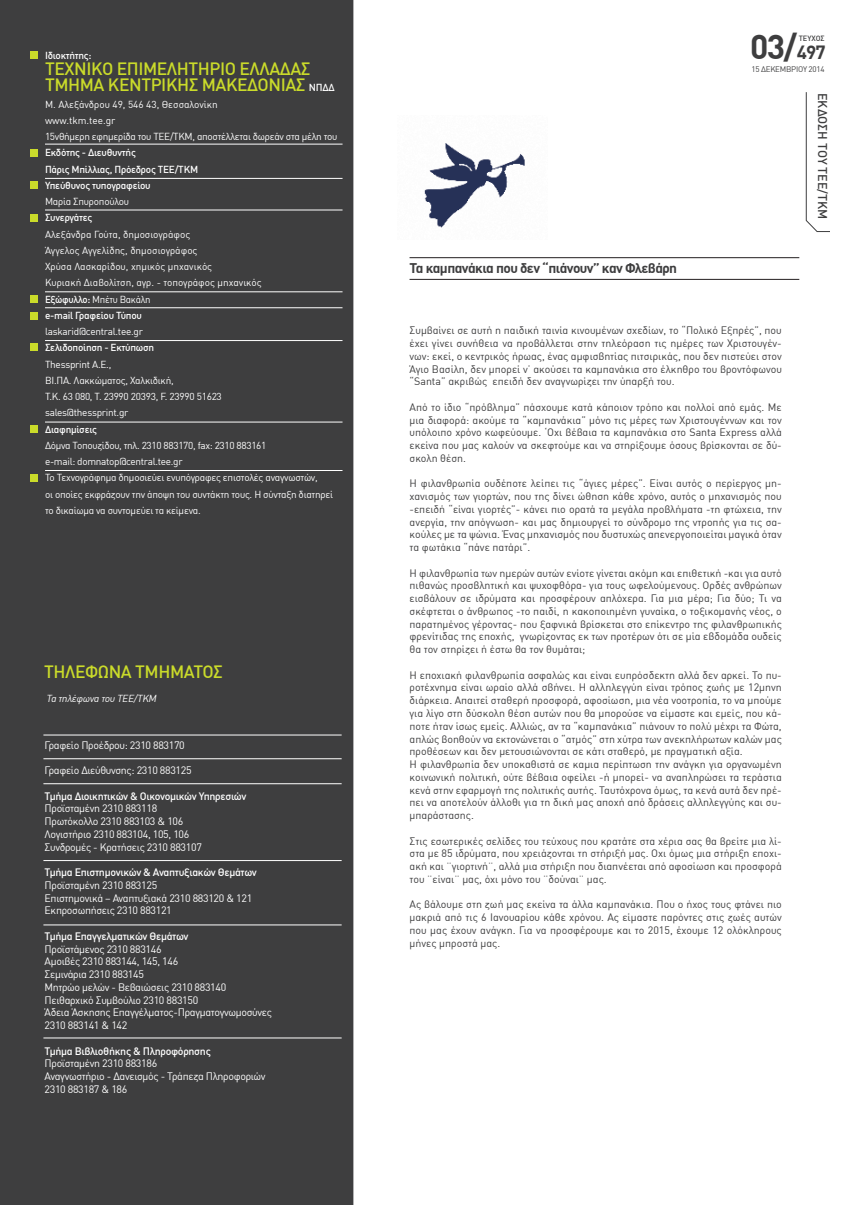
<style>
.page{position:relative;width:851px;height:1205px;background:#fff}
.page>*{position:absolute;margin:0;border:0;box-sizing:border-box;transform-origin:0 0}
.t1{font:700 33.75px "DIN Greek";color:#3e3e3f}
.t2{font:500 17.5px/16.2px "DIN Greek";letter-spacing:-.025em;color:#cadb2a}
.t3{font:700 13.75px "DIN Greek";letter-spacing:-.04em;color:#3e3e3f}
.t4{font:500 12.5px "DIN Greek";color:#3e3e3f}
.t5{font:10.62px/12.8px "DIN Greek";color:#3e3e3f;text-align:justify}
.t6{font:10.62px/12.8px "DIN Greek";letter-spacing:-.03em;color:#fff}
.t7{font:500 10.62px "DIN Greek";letter-spacing:-.03em;color:#fff}
.t8{font:10px/16.2px "DIN Greek";letter-spacing:-.025em;color:#fff}
.t9{font:10px/16.2px "DIN Greek";color:#fff}
.t10{font:500 10px/16.2px "DIN Greek";letter-spacing:-.025em;color:#fff}
.t11{font:italic 10px "DIN Greek";color:#fff}
.t12{font:8px "DIN Greek";letter-spacing:-.03em;color:#3e3e3f}
.t13{font:500 7.5px "DIN Greek";color:#3e3e3f}
.s1{font-size:10px;color:#fff}
.s2{font-weight:500}
.s3{font-size:18.75px}
</style>
<div class="page">
<svg style="left:805px;top:92px;width:24px;height:140px"></svg>
<hr style="left:409px;top:257px;width:390px;height:1px;background:#231f20">
<hr style="left:409px;top:279px;width:390px;height:1px;background:#231f20">
<div style="left:0;top:0;width:353px;height:1205px;background:#3e3e3f"></div>
<div style="left:30px;top:149px;width:7px;height:8px;background:#cadb2c"></div>
<div style="left:30px;top:181px;width:7px;height:8px;background:#cadb2a"></div>
<div style="left:30px;top:214px;width:7px;height:7px;background:#cadb2a"></div>
<div style="left:30px;top:295px;width:7px;height:8px;background:#cadb2a"></div>
<div style="left:30px;top:312px;width:7px;height:7px;background:#cadb2a"></div>
<hr style="left:45px;top:144px;width:297px;height:1px;background:#fff">
<hr style="left:45px;top:178px;width:297px;height:1px;background:#fff">
<hr style="left:45px;top:210px;width:297px;height:1px;background:#fff">
<hr style="left:45px;top:291px;width:297px;height:1px;background:#fff">
<hr style="left:43px;top:735px;width:298px;height:1px;background:#fff">
<hr style="left:45px;top:307px;width:297px;height:1px;background:#fff">
<hr style="left:45px;top:470px;width:297px;height:1px;background:#fff">
<hr style="left:43px;top:758px;width:298px;height:1px;background:#fff">
<hr style="left:43px;top:783px;width:298px;height:1px;background:#fff">
<hr style="left:43px;top:860px;width:298px;height:1px;background:#fff">
<hr style="left:43px;top:924px;width:298px;height:1px;background:#fff">
<div style="left:30px;top:425px;width:8px;height:8px;background:#cadb2a"></div>
<div style="left:30px;top:51px;width:7px;height:8px;background:#cadb2a"></div>
<div style="left:30px;top:474px;width:7px;height:7px;background:#cadb2a"></div>
<hr style="left:45px;top:340px;width:297px;height:1px;background:#fff">
<div style="left:30px;top:343px;width:7px;height:8px;background:#cadb2a"></div>
<hr style="left:45px;top:422px;width:297px;height:1px;background:#fff">
<hr style="left:43px;top:1037px;width:298px;height:1px;background:#fff">
<img style="left:424px;top:143px;width:101px;height:85px">
<p class="t10" style="left:45px;top:47px;width:48px">Ιδιοκτήτης:</p>
<h2 class="t2" style="left:45px;top:60px;width:291px">TEXNIKO ΕΠΙΜΕΛΗΤΗΡΙΟ ΕΛΛΑΔΑΣ<br>ΤΜΗΜΑ ΚΕΝΤΡΙΚΗΣ ΜΑΚΕΔΟΝΙΑΣ <span class="s1">NΠΔΔ</span></h2>
<p class="t8" style="left:45px;top:96px;width:294px">Μ. Αλεξάνδρου 49, 546 43, Θεσσαλονίκη<br>www.tkm.tee.gr<br>15νθήμερη εφημερίδα του ΤΕΕ/ΤΚΜ, αποστέλλεται δωρεάν στα μέλη του</p>
<p class="t10" style="left:45px;top:144px;width:155px">Εκδότης - Διευθυντής<br>Πάρις Mπίλλιας, Πρόεδρος ΤΕΕ/ΤΚΜ<br>Υπεύθυνος τυπογραφείου</p>
<p class="t8" style="left:45px;top:193px;width:86px">Μαρία Σπυροπούλου</p>
<p class="t10" style="left:45px;top:209px;width:49px">Συνεργάτες</p>
<p class="t9" style="left:45px;top:226px;width:218px">Αλεξάνδρα Γούτα, δημοσιογράφος<br>Άγγελος Αγγελίδης, δημοσιογράφος<br>Χρύσα Λασκαρίδου, χημικός μηχανικός<br>Κυριακή Διαβολίτση, αγρ. - τοπογράφος μηχανικός <span class="s2">Εξώφυλλο:</span> Mπέτυ Bακάλη<br><span class="s2">e-mail Γραφείου Τύπου</span></p>
<p class="t8" style="left:45px;top:323px;width:99px">laskarid@central.tee.gr</p>
<p class="t10" style="left:45px;top:339px;width:111px">Σελιδοποίηση - Εκτύπωση</p>
<p class="t8" style="left:45px;top:356px;width:178px">Thessprint Α.Ε.,<br>ΒΙ.ΠΑ. Λακκώματος, Χαλκιδική,<br>Τ.Κ. 63 080, Τ. 23990 20393, F. 23990 51623 sales@thessprint.gr</p>
<p class="t10" style="left:45px;top:421px;width:54px">Διαφημίσεις</p>
<p class="t8" style="left:45px;top:437px;width:289px">Δόμνα Τοπουζίδου, τηλ. 2310 883170, fax: 2310 883161<br>e-mail: domnatop@central.tee.gr<br>To Τεχνογράφημα δημοσιεύει ενυπόγραφες επιστολές αναγνωστών,<br>οι οποίες εκφράζουν την άποψη του συντάκτη τους. Η σύνταξη διατηρεί το δικαίωμα να συντομεύει τα κείμενα.</p>
<h2 class="t2" style="left:44px;top:663px;width:180px">ΤΗΛΕΦΩΝΑ ΤΜΗΜΑΤΟΣ</h2>
<p class="t11" style="left:46px;top:693px;width:114px">Τα τηλέφωνα του ΤΕΕ/ΤΚΜ</p>
<p class="t6" style="left:45px;top:738px;width:142px">Γραφείο Προέδρου: 2310 883170</p>
<p class="t6" style="left:45px;top:764px;width:148px">Γραφείο Διεύθυνσης: 2310 883125</p>
<p class="t7" style="left:45px;top:789px;width:203px">Τμήμα Διοικητικών &amp; Οικονομικών Υπηρεσιών</p>
<p class="t6" style="left:45px;top:802px;width:159px">Προϊσταμένη 2310 883118<br>Πρωτόκολλο 2310 883103 &amp; 106<br>Λογιστήριο 2310 883104, 105, 106<br>Συνδρομές - Κρατήσεις 2310 883107</p>
<p class="t7" style="left:45px;top:866px;width:214px">Τμήμα Επιστημονικών &amp; Αναπτυξιακών Θεμάτων</p>
<p class="t6" style="left:45px;top:878px;width:209px">Προϊσταμένη 2310 883125<br>Επιστημονικά – Αναπτυξιακά 2310 883120 &amp; 121<br>Εκπροσωπήσεις 2310 883121</p>
<p class="t7" style="left:45px;top:930px;width:145px">Τμήμα Επαγγελματικών Θεμάτων</p>
<p class="t6" style="left:45px;top:942px;width:229px">Προϊστάμενος 2310 883146<br>Αμοιβές 2310 883144, 145, 146<br>Σεμινάρια 2310 883145<br>Μητρώο μελών - Βεβαιώσεις 2310 883140<br>Πειθαρχικό Συμβούλιο 2310 883150<br>Άδεια Άσκησης Επαγγέλματος-Πραγματογνωμοσύνες<br>2310 883141 &amp; 142</p>
<p class="t7" style="left:45px;top:1044px;width:168px">Τμήμα Βιβλιοθήκης &amp; Πληροφόρησης</p>
<p class="t6" style="left:45px;top:1057px;width:222px">Προϊσταμένη 2310 883186<br>Αναγνωστήριο - Δανεισμός - Τράπεζα Πληροφοριών<br>2310 883187 &amp; 186</p>
<h1 class="t1" style="left:750px;top:27px;width:77px">03/<span class="s3">497</span></h1>
<p class="t12" style="left:751px;top:64px;width:75px">15 ΔEKEMBPIOY 2014</p>
<p class="t13" style="left:798px;top:33px;width:27px">ΤΕΥΧΟΣ</p>
<p class="t3" style="left:409px;top:260px;width:269px">Τα καμπανάκια που δεν “πιάνουν” καν Φλεβάρη</p>
<p class="t5" style="left:409px;top:324px;width:374px">Συμβαίνει σε αυτή η παιδική ταινία κινουμένων σχεδίων, το “Πολικό Εξπρές”, που έχει γίνει συνήθεια να προβάλλεται στην τηλεόραση τις ημέρες των Χριστουγέν&shy;νων: εκεί, ο κεντρικός ήρωας, ένας αμφισβητίας πιτσιρικάς, που δεν πιστεύει στον Άγιο Βασίλη, δεν μπορεί ν΄ ακούσει τα καμπανάκια στο έλκηθρο του βροντόφωνου “Santa” ακριβώς επειδή δεν αναγνωρίζει την ύπαρξή του.</p>
<p class="t5" style="left:409px;top:401px;width:374px">Από το ίδιο “πρόβλημα” πάσχουμε κατά κάποιον τρόπο και πολλοί από εμάς. Με μια διαφορά: ακούμε τα “καμπανάκια” μόνο τις μέρες των Χριστουγέννων και τον υπόλοιπο χρόνο κωφεύουμε. ‘Οχι βέβαια τα καμπανάκια στο Santa Express αλλά εκείνα που μας καλούν να σκεφτούμε και να στηρίξουμε όσους βρίσκονται σε δύ&shy;σκολη θέση.</p>
<p class="t5" style="left:409px;top:477px;width:374px">Η φιλανθρωπία ουδέποτε λείπει τις “άγιες μέρες”. Είναι αυτός ο περίεργος μη&shy;χανισμός των γιορτών, που της δίνει ώθηση κάθε χρόνο, αυτός ο μηχανισμός που -επειδή “είναι γιορτές”- κάνει πιο ορατά τα μεγάλα προβλήματα -τη φτώχεια, την ανεργία, την απόγνωση- και μας δημιουργεί το σύνδρομο της ντροπής για τις σα&shy;κούλες με τα ψώνια. Ένας μηχανισμός που δυστυχώς απενεργοποιείται μαγικά όταν τα φωτάκια “πάνε πατάρι”.</p>
<p class="t5" style="left:409px;top:566px;width:374px">Η φιλανθρωπία των ημερών αυτών ενίοτε γίνεται ακόμη και επιθετική -και για αυτό πιθανώς προσβλητική και ψυχοφθόρα- για τους ωφελούμενους. Ορδές ανθρώπων εισβάλουν σε ιδρύματα και προσφέρουν απλόχερα. Για μια μέρα; Για δύο; Τι να σκέφτεται ο άνθρωπος -το παιδί, η κακοποιημένη γυναίκα, ο τοξικομανής νέος, ο παρατημένος γέροντας- που ξαφνικά βρίσκεται στο επίκεντρο της φιλανθρωπικής φρενίτιδας της εποχής, γνωρίζοντας εκ των προτέρων ότι σε μία εβδομάδα ουδείς θα τον στηρίζει ή έστω θα τον θυμάται;</p>
<p class="t5" style="left:409px;top:668px;width:374px;text-align:left">Η εποχιακή φιλανθρωπία ασφαλώς και είναι ευπρόσδεκτη αλλά δεν αρκεί. Το πυ&shy;ροτέχνημα είναι ωραίο αλλά σβήνει. Η αλληλεγγύη είναι τρόπος ζωής με 12μηνη διάρκεια. Απαιτεί σταθερή προσφορά, αφοσίωση, μια νέα νοοτροπία, το να μπούμε για λίγο στη δύσκολη θέση αυτών που θα μπορούσε να είμαστε και εμείς, που κά&shy;ποτε ήταν ίσως εμείς. Αλλιώς, αν τα “καμπανάκια” πιάνουν το πολύ μέχρι τα Φώτα, απλώς βοηθούν να εκτονώνεται ο “ατμός” στη χύτρα των ανεκπλήρωτων καλών μας προθέσεων και δεν μετουσιώνονται σε κάτι σταθερό, με πραγματική αξία.<br>Η φιλανθρωπία δεν υποκαθιστά σε καμια περίπτωση την ανάγκη για οργανωμένη κοινωνική πολιτική, ούτε βέβαια οφείλει -ή μπορεί- να αναπληρώσει τα τεράστια κενά στην εφαρμογή της πολιτικής αυτής. Ταυτόχρονα όμως, τα κενά αυτά δεν πρέ&shy;πει να αποτελούν άλλοθι για τη δική μας αποχή από δράσεις αλληλεγγύης και συ&shy;μπαράστασης.</p>
<p class="t5" style="left:409px;top:834px;width:374px">Στις εσωτερικές σελίδες του τεύχους που κρατάτε στα χέρια σας θα βρείτε μια λί&shy;στα με 85 ιδρύματα, που χρειάζονται τη στήριξή μας. Οχι όμως μια στήριξη εποχι&shy;ακή και ¨γιορτινή¨, αλλά μια στήριξη που διαπνέεται από αφοσίωση και προσφορά του ¨είναι¨ μας, όχι μόνο του ¨δούναι¨ μας.</p>
<p class="t5" style="left:409px;top:898px;width:374px">Ας βάλουμε στη ζωή μας εκείνα τα άλλα καμπανάκια. Που ο ήχος τους φτάνει πιο μακριά από τις 6 Ιανουαρίου κάθε χρόνου. Ας είμαστε παρόντες στις ζωές αυτών που μας έχουν ανάγκη. Για να προσφέρουμε και το 2015, έχουμε 12 ολόκληρους μήνες μπροστά μας.</p>
<p class="t4" style="left:829px;top:93px;width:128px;rotate:90deg">ΕΚΔΟΣΗ ΤΟΥ ΤΕΕ/TKM</p>
</div>
